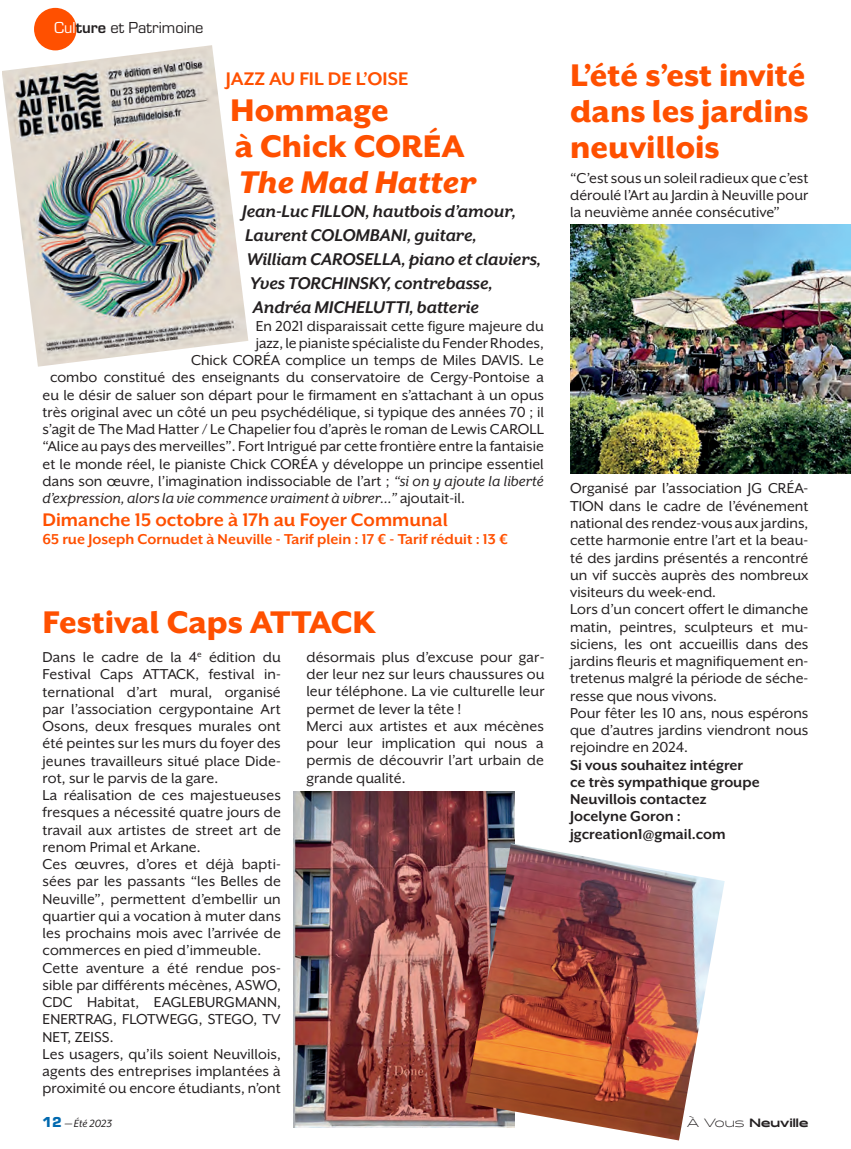
<style>
.page{position:relative;width:851px;height:1149px;background:#fff}
.page>*{position:absolute;margin:0;border:0;box-sizing:border-box;transform-origin:0 0}
.t1{font:800 36px/36px "Mr Eaves XL San OT";color:#ff5000;text-align:justify}
.t2{font:italic 800 36px "Mr Eaves XL San OT";color:#ff5000}
.t3{font:700 21px "Mr Eaves XL San OT";color:#ff5000}
.t4{font:italic 700 19.5px/24px "Mr Eaves XL San OT";letter-spacing:-.005em;color:#231f20}
.t5{font:16.5px/17.2px "Mr Eaves XL San OT";color:#231f20;text-align:justify}
.t6{font:700 16.5px "Mr Eaves XL San OT";color:#231f20}
.t7{font:italic 16.5px "Mr Eaves XL San OT";color:#231f20}
.t8{font:700 16.5px "Mr Eaves XL San OT";color:#ff5000}
.t9{font:16.5px "Eurostile";color:#231f20}
.t10{font:900 12px "Halogen";color:#231f20}
.t11{font:italic 12px "Mr Eaves XL San OT";color:#231f20}
.s1{color:#fff}
.s2{font-weight:700}
.s3{font-style:italic}
.s4{font-style:normal}
.s5{font-family:"Eurostile";font-weight:900;font-style:normal;font-size:15px;color:#0169af}
.s6{font-weight:300}
</style>
<div class="page">
<div style="left:34px;top:8px;width:43px;height:42px;background:#ff5000;border-radius:50%"></div>
<img style="left:2px;top:45px;width:246px;height:321px">
<img style="left:570px;top:224px;width:280px;height:249px">
<img style="left:293px;top:791px;width:221px;height:336px">
<img style="left:465px;top:843px;width:259px;height:297px">
<p class="t9" style="left:54px;top:16px;width:151px"><span class="s1">Cul</span><span class="s2">ture</span> et Patrimoine</p>
<p class="t3" style="left:226px;top:67px;width:184px">JAZZ AU FIL DE L’OISE</p>
<p class="t1" style="left:230px;top:92px;width:160px">Hommage</p>
<p class="t1" style="left:235px;top:128px;width:231px">à Chick CORÉA</p>
<p class="t2" style="left:239px;top:162px;width:239px">The Mad Hatter</p>
<p class="t4" style="left:242px;top:199px;width:275px">Jean-Luc FILLON, hautbois d’amour,<br>Laurent COLOMBANI, guitare,</p>
<p class="t4" style="left:247px;top:247px;width:296px">William CAROSELLA, piano et claviers,<br>Yves TORCHINSKY, contrebasse,<br>Andréa MICHELUTTI, batterie</p>
<p class="t5" style="left:256px;top:317px;width:289px">En 2021 disparaissait cette figure majeure du</p>
<p class="t5" style="left:256px;top:334px;width:290px">jazz, le pianiste spécialiste du Fender Rhodes,</p>
<p class="t5" style="left:191px;top:351px;width:354px">Chick CORÉA complice un temps de Miles DAVIS. Le</p>
<p class="t5" style="left:50px;top:368px;width:495px">combo constitué des enseignants du conservatoire de Cergy-Pontoise a</p>
<p class="t5" style="left:43px;top:386px;width:503px">eu le désir de saluer son départ pour le firmament en s’attachant à un opus</p>
<p class="t5" style="left:43px;top:403px;width:503px">très original avec un côté un peu psychédélique, si typique des années 70 ; il</p>
<p class="t5" style="left:43px;top:420px;width:503px">s’agit de The Mad Hatter / Le Chapelier fou d’après le roman de Lewis CAROLL</p>
<p class="t5" style="left:43px;top:437px;width:502px">“Alice au pays des merveilles”. Fort Intrigué par cette frontière entre la fantaisie</p>
<p class="t5" style="left:43px;top:455px;width:502px">et le monde réel, le pianiste Chick CORÉA y développe un principe essentiel</p>
<p class="t5" style="left:43px;top:472px;width:502px">dans son œuvre, l’imagination indissociable de l’art ; <span class="s3">“si on y ajoute la liberté</span></p>
<p class="t7" style="left:43px;top:489px;width:424px">d’expression, alors la vie commence vraiment à vibrer…” <span class="s4">ajoutait-il.</span></p>
<p class="t3" style="left:43px;top:508px;width:407px">Dimanche 15 octobre à 17h au Foyer Communal</p>
<p class="t8" style="left:43px;top:529px;width:467px">65 rue Joseph Cornudet à Neuville - Tarif plein : 17 € - Tarif réduit : 13 €</p>
<p class="t1" style="left:43px;top:604px;width:334px">Festival Caps ATTACK</p>
<p class="t5" style="left:43px;top:648px;width:240px">Dans le cadre de la 4<sup>e</sup> édition du Festival Caps ATTACK, festival in&shy;ternational d’art mural, organisé par l’association cergypontaine Art Osons, deux fresques murales ont été peintes sur les murs du foyer des jeunes travailleurs situé place Dide&shy;rot, sur le parvis de la gare.</p>
<p class="t5" style="left:43px;top:786px;width:240px">La réalisation de ces majestueuses fresques a nécessité quatre jours de travail aux artistes de street art de renom Primal et Arkane.</p>
<p class="t5" style="left:43px;top:855px;width:240px">Ces œuvres, d’ores et déjà bapti&shy;sées par les passants “les Belles de Neuville”, permettent d’embellir un quartier qui a vocation à muter dans les prochains mois avec l’arrivée de commerces en pied d’immeuble.</p>
<p class="t5" style="left:43px;top:958px;width:240px">Cette aventure a été rendue pos&shy;sible par différents mécènes, ASWO, CDC Habitat, EAGLEBURGMANN, ENERTRAG, FLOTWEGG, STEGO, TV NET, ZEISS.</p>
<p class="t5" style="left:43px;top:1045px;width:240px">Les usagers, qu’ils soient Neuvillois, agents des entreprises implantées à proximité ou encore étudiants, n’ont</p>
<p class="t5" style="left:306px;top:648px;width:240px">désormais plus d’excuse pour gar&shy;der leur nez sur leurs chaussures ou leur téléphone. La vie culturelle leur permet de lever la tête !</p>
<p class="t5" style="left:306px;top:717px;width:239px">Merci aux artistes et aux mécènes pour leur implication qui nous a permis de découvrir l’art urbain de grande qualité.</p>
<p class="t1" style="left:570px;top:57px;width:240px">L’été s’est invité dans les jardins neuvillois</p>
<p class="t5" style="left:570px;top:169px;width:240px">“C’est sous un soleil radieux que c’est déroulé l’Art au Jardin à Neuville pour la neuvième année consécutive”</p>
<p class="t5" style="left:570px;top:480px;width:240px">Organisé par l’association JG CRÉA-TION dans le cadre de l’événement national des rendez-vous aux jardins, cette harmonie entre l’art et la beau&shy;té des jardins présentés a rencontré un vif succès auprès des nombreux visiteurs du week-end.</p>
<p class="t5" style="left:570px;top:600px;width:240px">Lors d’un concert offert le dimanche matin, peintres, sculpteurs et mu&shy;siciens, les ont accueillis dans des jardins fleuris et magnifiquement en&shy;tretenus malgré la période de séche&shy;resse que nous vivons.</p>
<p class="t5" style="left:570px;top:704px;width:240px">Pour fêter les 10 ans, nous espérons que d’autres jardins viendront nous rejoindre en 2024.</p>
<p class="t6" style="left:570px;top:755px;width:174px">Si vous souhaitez intégrer</p>
<p class="t6" style="left:570px;top:772px;width:191px">ce très sympathique groupe</p>
<p class="t6" style="left:570px;top:789px;width:138px">Neuvillois contactez</p>
<p class="t6" style="left:570px;top:807px;width:112px">Jocelyne Goron :</p>
<p class="t6" style="left:570px;top:824px;width:157px">jgcreation1@gmail.com</p>
<p class="t11" style="left:43px;top:1116px;width:71px"><span class="s5">12</span> — Été 2023</p>
<p class="t10" style="left:687px;top:1114px;width:123px"><span class="s6">À Vous</span> Neuville</p>
</div>
